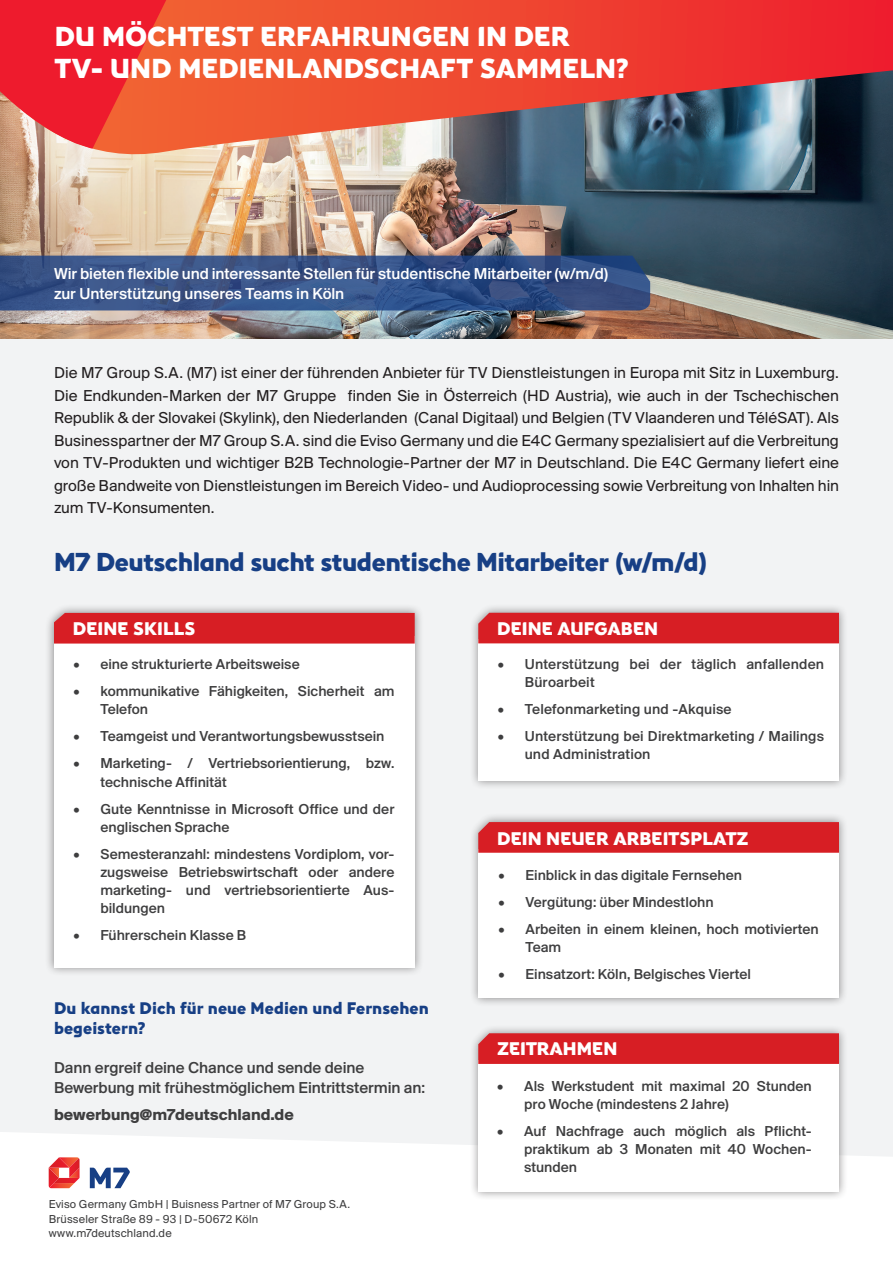
<style>
.page{position:relative;width:893px;height:1263px;background:#fff}
.page>*{position:absolute;margin:0;border:0;box-sizing:border-box;transform-origin:0 0}
.t1{font:27px/32.4px "M7 Sans";letter-spacing:.005em;color:#fff}
.t2{font:25.5px "M7 Sans";letter-spacing:-.025em;color:#173f85}
.t3{font:18px "M7 Sans";color:#fff}
.t4{font:16.5px/22.5px "Suisse BP Intl";letter-spacing:-.005em;color:#231f20;text-align:justify}
.t5{font:500 16.5px/19.8px "Suisse BP Intl";color:#fff}
.t6{font:500 16.5px/19.8px "Suisse BP Intl";letter-spacing:-.005em;color:#3e3e3f}
.t7{font:16.5px/19.8px "M7 Sans";color:#173f85}
.t8{font:700 16.5px "Suisse BP Intl";color:#3e3e3f}
.t9{font:500 15px/18px "Suisse BP Intl";color:#3e3e3f}
.t10{font:12px/14.4px "Suisse BP Intl";letter-spacing:.01em;color:#3e3e3f}
</style>
<div class="page">
<div style="left:0;top:325px;width:893px;height:938px;background:#f2f3f4"></div>
<div style="left:0;top:1132px;width:893px;height:131px;background:#fff"></div>
<img style="left:0;top:164px;width:893px;height:174px">
<svg style="left:0;top:0;width:893px;height:164px;background:#bd5952"></svg>
<svg style="left:0;top:0;width:268px;height:149px;background:#ee4737"></svg>
<div style="left:469px;top:813px;width:379px;height:194px;background:#231f20;opacity:.5"></div>
<div style="left:478px;top:849px;width:361px;height:149px;background:#fff"></div>
<svg style="left:478px;top:822px;width:361px;height:31px;background:#d72127"></svg>
<svg style="left:0;top:256px;width:650px;height:54px;background:#355186"></svg>
<div style="left:469px;top:604px;width:379px;height:186px;background:#231f20;opacity:.5"></div>
<div style="left:478px;top:640px;width:361px;height:141px;background:#fff"></div>
<div style="left:478px;top:613px;width:361px;height:30px;background:#d71e24"></div>
<div style="left:469px;top:1024px;width:379px;height:177px;background:#231f20;opacity:.5"></div>
<div style="left:478px;top:1060px;width:361px;height:132px;background:#fff"></div>
<svg style="left:478px;top:1033px;width:361px;height:31px;background:#d62127"></svg>
<div style="left:44px;top:604px;width:380px;height:372px;background:#231f20;opacity:.5"></div>
<div style="left:54px;top:636px;width:361px;height:331px;background:#fff"></div>
<div style="left:54px;top:613px;width:361px;height:30px;background:#d71e24"></div>
<svg style="left:90px;top:1168px;width:40px;height:20px"></svg>
<svg style="left:49px;top:1157px;width:31px;height:31px"></svg>
<h1 class="t1" style="left:55px;top:20px;width:575px">DU MÖCHTEST ERFAHRUNGEN IN DER<br>TV- UND MEDIENLANDSCHAFT SAMMELN?</h1>
<p class="t5" style="left:54px;top:264px;width:556px">Wir bieten flexible und interessante Stellen für studentische Mitarbeiter (w/m/d) zur Unterstützung unseres Teams in Köln</p>
<p class="t4" style="left:54px;top:361px;width:786px">Die M7 Group S.A. (M7) ist einer der führenden Anbieter für TV Dienstleistungen in Europa mit Sitz in Luxemburg.<br>Die Endkunden-Marken der M7 Gruppe finden Sie in Österreich (HD Austria), wie auch in der Tschechischen Republik &amp; der Slovakei (Skylink), den Niederlanden (Canal Digitaal) und Belgien (TV Vlaanderen und TéléSAT). Als Businesspartner der M7 Group S.A. sind die Eviso Germany und die E4C Germany spezialisiert auf die Verbreitung von TV-Produkten und wichtiger B2B Technologie-Partner der M7 in Deutschland. Die E4C Germany liefert eine große Bandweite von Dienstleistungen im Bereich Video- und Audioprocessing sowie Verbreitung von Inhalten hin zum TV-Konsumenten.</p>
<h2 class="t2" style="left:54px;top:543px;width:655px">M7 Deutschland sucht studentische Mitarbeiter (w/m/d)</h2>
<p class="t3" style="left:73px;top:615px;width:124px">DEINE SKILLS</p>
<p class="t9" style="left:73px;top:655px;width:228px">• eine strukturierte Arbeitsweise</p>
<p class="t9" style="left:100px;top:682px;width:296px;text-indent:-27px">• kommunikative Fähigkeiten, Sicherheit am<br>Telefon</p>
<p class="t9" style="left:73px;top:727px;width:313px">• Teamgeist und Verantwortungsbewusstsein</p>
<p class="t9" style="left:100px;top:754px;width:296px;text-indent:-27px">• Marketing- / Vertriebsorientierung, bzw. technische Affinität</p>
<p class="t9" style="left:100px;top:799px;width:296px;text-indent:-27px">• Gute Kenntnisse in Microsoft Office und der englischen Sprache</p>
<p class="t9" style="left:100px;top:844px;width:296px;text-align:justify;text-indent:-27px">• Semesteranzahl: mindestens Vordiplom, vor&shy;zugsweise Betriebswirtschaft oder andere marketing- und vertriebsorientierte Aus&shy;bildungen</p>
<p class="t9" style="left:73px;top:925px;width:174px">• Führerschein Klasse B</p>
<p class="t7" style="left:54px;top:998px;width:376px">Du kannst Dich für neue Medien und Fernsehen begeistern?</p>
<p class="t6" style="left:54px;top:1058px;width:373px">Dann ergreif deine Chance und sende deine<br>Bewerbung mit frühestmöglichem Eintrittstermin an:</p>
<p class="t8" style="left:54px;top:1105px;width:241px">bewerbung@m7deutschland.de</p>
<p class="t10" style="left:49px;top:1197px;width:303px">Eviso Germany GmbH | Buisness Partner of M7 Group S.A.<br>Brüsseler Straße 89 - 93 | D-50672 Köln www.m7deutschland.de</p>
<p class="t3" style="left:497px;top:615px;width:163px">DEINE AUFGABEN</p>
<p class="t9" style="left:525px;top:655px;width:301px;text-indent:-27px">• Unterstützung bei der täglich anfallenden<br>Büroarbeit</p>
<p class="t9" style="left:498px;top:700px;width:235px">• Telefonmarketing und -Akquise</p>
<p class="t9" style="left:525px;top:727px;width:301px;text-indent:-27px">• Unterstützung bei Direktmarketing / Mailings und Administration</p>
<p class="t3" style="left:497px;top:825px;width:253px">DEIN NEUER ARBEITSPLATZ</p>
<p class="t9" style="left:498px;top:866px;width:245px">• Einblick in das digitale Fernsehen</p>
<p class="t9" style="left:498px;top:893px;width:217px">• Vergütung: über Mindestlohn</p>
<p class="t9" style="left:525px;top:920px;width:295px;text-indent:-27px">• Arbeiten in einem kleinen, hoch motivierten<br>Team</p>
<p class="t9" style="left:498px;top:965px;width:254px">• Einsatzort: Köln, Belgisches Viertel</p>
<p class="t3" style="left:497px;top:1036px;width:122px">ZEITRAHMEN</p>
<p class="t9" style="left:524px;top:1077px;width:289px;text-indent:-27px">• Als Werkstudent mit maximal 20 Stunden pro Woche (mindestens 2 Jahre)</p>
<p class="t9" style="left:524px;top:1122px;width:289px;text-align:justify;text-indent:-27px">• Auf Nachfrage auch möglich als Pflicht&shy;praktikum ab 3 Monaten mit 40 Wochen&shy;stunden</p>
</div>
